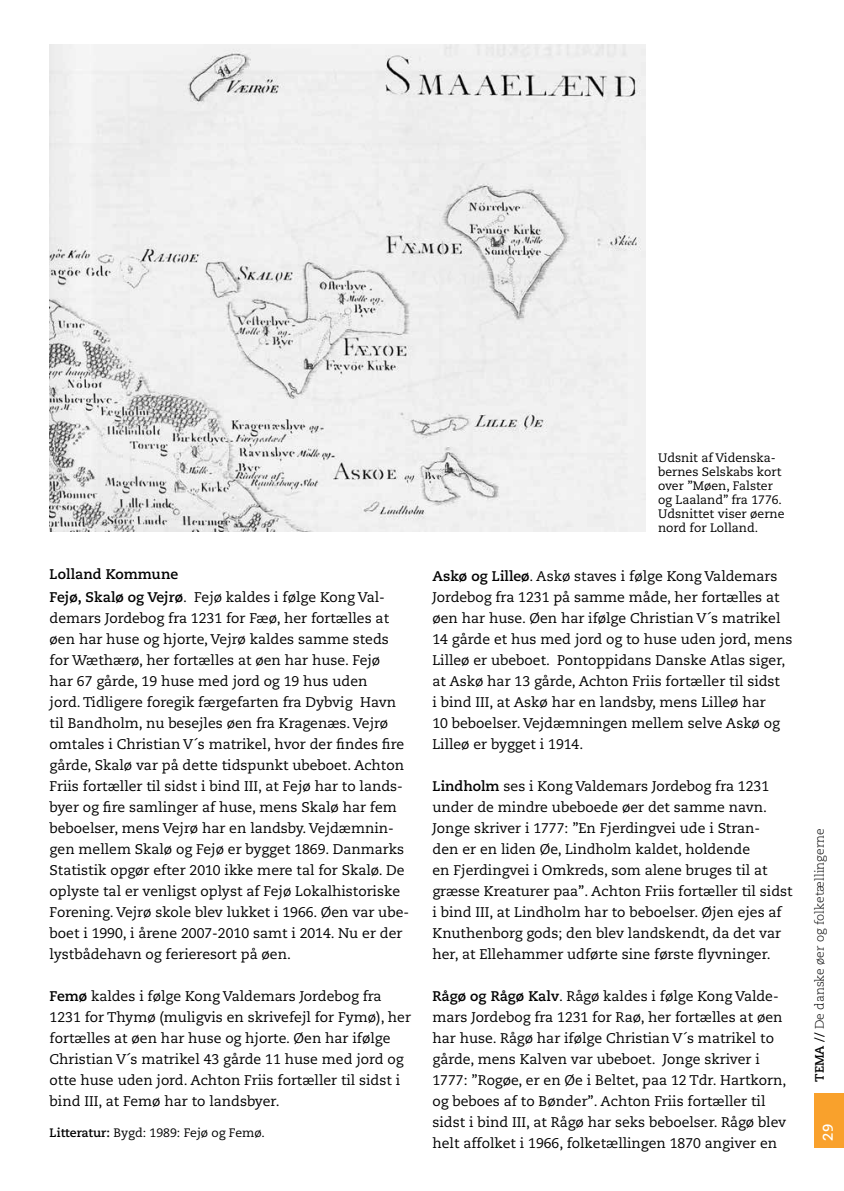
<style>
.page{position:relative;width:844px;height:1191px;background:#fff}
.page>*{position:absolute;margin:0;border:0;box-sizing:border-box;transform-origin:0 0}
.t1{font:14px/21px "Caecilia LT Std";color:#000}
.t2{font:700 14px/22.8px "Caecilia LT Std";color:#000}
.t3{font:700 14px "Caecilia LT Std";color:#fff}
.t4{font:12.25px/14px "Caecilia LT Std";color:#000}
.t5{font:300 12.25px "Caecilia LT Std";color:#000}
.s1{font-weight:400}
.s2{font-weight:700}
</style>
<div class="page">
<div style="left:814px;top:1093px;width:29px;height:55px;background:#f9a12c"></div>
<img style="left:50px;top:45px;width:595px;height:486px">
<p class="t2" style="left:50px;top:563px;width:336px">Lolland Kommune<br>Fejø, Skalø og Vejrø<span class="s1">. Fejø kaldes i følge Kong Val-</span></p>
<p class="t1" style="left:50px;top:607px;width:361px">demars Jordebog fra 1231 for Fæø, her fortælles at øen har huse og hjorte, Vejrø kaldes samme steds for Wæthærø, her fortælles at øen har huse. Fejø<br>har 67 gårde, 19 huse med jord og 19 hus uden<br>jord. Tidligere foregik færgefarten fra Dybvig Havn til Bandholm, nu besejles øen fra Kragenæs. Vejrø omtales i Christian V´s matrikel, hvor der findes fire gårde, Skalø var på dette tidspunkt ubeboet. Achton Friis fortæller til sidst i bind III, at Fejø har to lands&shy;byer og fire samlinger af huse, mens Skalø har fem beboelser, mens Vejrø har en landsby. Vejdæmnin&shy;gen mellem Skalø og Fejø er bygget 1869. Danmarks Statistik opgør efter 2010 ikke mere tal for Skalø. De oplyste tal er venligst oplyst af Fejø Lokalhistoriske Forening. Vejrø skole blev lukket i 1966. Øen var ube&shy;boet i 1990, i årene 2007-2010 samt i 2014. Nu er der lystbådehavn og ferieresort på øen.</p>
<p class="t1" style="left:50px;top:985px;width:363px"><span class="s2">Femø</span> kaldes i følge Kong Valdemars Jordebog fra 1231 for Thymø (muligvis en skrivefejl for Fymø), her fortælles at øen har huse og hjorte. Øen har ifølge Christian V´s matrikel 43 gårde 11 huse med jord og otte huse uden jord. Achton Friis fortæller til sidst i bind III, at Femø har to landsbyer.</p>
<p class="t4" style="left:50px;top:1126px;width:217px"><span class="s2">Litteratur:</span> Bygd: 1989: Fejø og Femø.</p>
<p class="t4" style="left:658px;top:451px;width:128px">Udsnit af Videnska&shy;bernes Selskabs kort over ”Møen, Falster og Laaland” fra 1776.<br>Udsnittet viser øerne nord for Lolland.</p>
<p class="t1" style="left:432px;top:565px;width:361px"><span class="s2">Askø og Lilleø</span>. Askø staves i følge Kong Valdemars Jordebog fra 1231 på samme måde, her fortælles at øen har huse. Øen har ifølge Christian V´s matrikel 14 gårde et hus med jord og to huse uden jord, mens Lilleø er ubeboet. Pontoppidans Danske Atlas siger, at Askø har 13 gårde, Achton Friis fortæller til sidst<br>i bind III, at Askø har en landsby, mens Lilleø har<br>10 beboelser. Vejdæmningen mellem selve Askø og Lilleø er bygget i 1914.</p>
<p class="t1" style="left:432px;top:775px;width:361px"><span class="s2">Lindholm</span> ses i Kong Valdemars Jordebog fra 1231 under de mindre ubeboede øer det samme navn.<br>Jonge skriver i 1777: ”En Fjerdingvei ude i Stran-<br>den er en liden Øe, Lindholm kaldet, holdende<br>en Fjerdingvei i Omkreds, som alene bruges til at græsse Kreaturer paa”. Achton Friis fortæller til sidst i bind III, at Lindholm har to beboelser. Øjen ejes af Knuthenborg gods; den blev landskendt, da det var her, at Ellehammer udførte sine første flyvninger.</p>
<p class="t1" style="left:432px;top:985px;width:355px"><span class="s2">Rågø og Rågø Kalv</span>. Rågø kaldes i følge Kong Valde&shy;mars Jordebog fra 1231 for Raø, her fortælles at øen har huse. Rågø har ifølge Christian V´s matrikel to gårde, mens Kalven var ubeboet. Jonge skriver i 1777: ”Rogøe, er en Øe i Beltet, paa 12 Tdr. Hartkorn, og beboes af to Bønder”. Achton Friis fortæller til sidst i bind III, at Rågø har seks beboelser. Rågø blev helt affolket i 1966, folketællingen 1870 angiver en</p>
<p class="t5" style="left:812px;top:1081px;width:255px;rotate:-90deg"><span class="s2">TEMA //</span> De danske øer og folketællingerne</p>
<p class="t3" style="left:819px;top:1140px;width:18px;rotate:-90deg">29</p>
</div>
